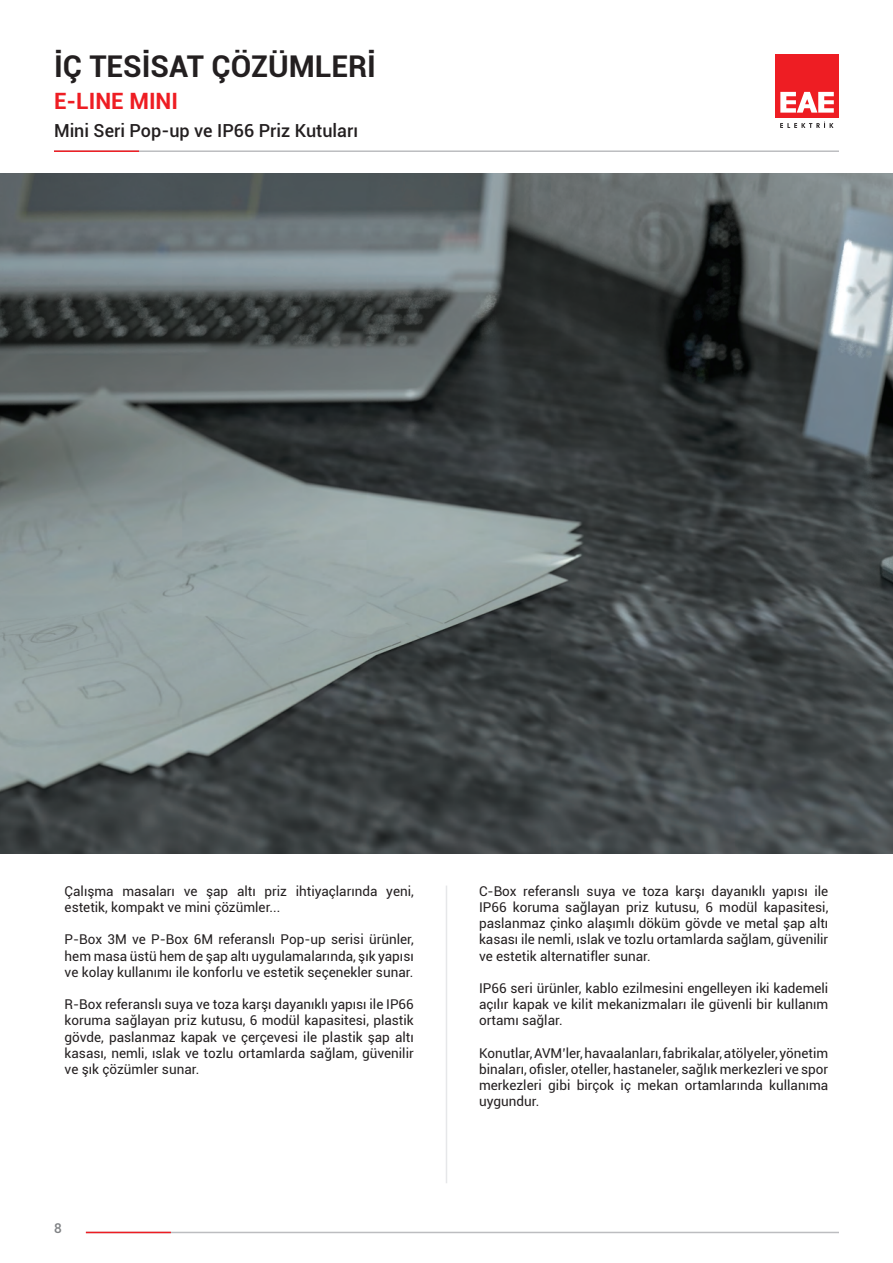
<style>
.page{position:relative;width:893px;height:1263px;background:#fff}
.page>*{position:absolute;margin:0;border:0;box-sizing:border-box;transform-origin:0 0}
.t1{font:700 30px "Roboto";color:#231f20}
.t2{font:700 22.5px "Roboto";color:#ee1d23}
.t3{font:500 18px "Roboto";color:#231f20}
.t4{font:13.5px/16.2px "Roboto";color:#231f20;text-align:justify}
.t5{font:500 13.5px "Roboto";color:#808285}
</style>
<div class="page">
<hr style="left:54px;top:150px;width:785px;height:2px;background:#bcbdc0">
<hr style="left:54px;top:150px;width:85px;height:2px;background:#ee1d23">
<hr style="left:86px;top:1232px;width:753px;height:1px;background:#bcbdc0">
<hr style="left:86px;top:1232px;width:85px;height:1px;background:#ee1d23">
<div style="left:775px;top:54px;width:64px;height:64px;background:#ee1d23"></div>
<svg style="left:780px;top:92px;width:54px;height:21px"></svg>
<svg style="left:780px;top:122px;width:53px;height:6px"></svg>
<img style="left:0;top:173px;width:893px;height:681px">
<hr style="left:446px;top:885px;width:1px;height:298px;background:#e6e7e9">
<h1 class="t1" style="left:54px;top:45px;width:324px">İÇ TESİSAT ÇÖZÜMLERİ</h1>
<p class="t2" style="left:54px;top:85px;width:126px">E-LINE MINI</p>
<p class="t3" style="left:54px;top:118px;width:306px">Mini Seri Pop-up ve IP66 Priz Kutuları</p>
<p class="t4" style="left:65px;top:882px;width:351px">Çalışma masaları ve şap altı priz ihtiyaçlarında yeni, estetik, kompakt ve mini çözümler...</p>
<p class="t4" style="left:65px;top:931px;width:351px">P-Box 3M ve P-Box 6M referanslı Pop-up serisi ürünler, hem masa üstü hem de şap altı uygulamalarında, şık yapısı ve kolay kullanımı ile konforlu ve estetik seçenekler sunar.</p>
<p class="t4" style="left:65px;top:996px;width:351px">R-Box referanslı suya ve toza karşı dayanıklı yapısı ile IP66 koruma sağlayan priz kutusu, 6 modül kapasitesi, plastik gövde, paslanmaz kapak ve çerçevesi ile plastik şap altı kasası, nemli, ıslak ve tozlu ortamlarda sağlam, güvenilir ve şık çözümler sunar.</p>
<p class="t5" style="left:54px;top:1219px;width:9px">8</p>
<p class="t4" style="left:479px;top:882px;width:351px">C-Box referanslı suya ve toza karşı dayanıklı yapısı ile IP66 koruma sağlayan priz kutusu, 6 modül kapasitesi, paslanmaz çinko alaşımlı döküm gövde ve metal şap altı kasası ile nemli, ıslak ve tozlu ortamlarda sağlam, güvenilir ve estetik alternatifler sunar.</p>
<p class="t4" style="left:479px;top:979px;width:351px">IP66 seri ürünler, kablo ezilmesini engelleyen iki kademeli açılır kapak ve kilit mekanizmaları ile güvenli bir kullanım ortamı sağlar.</p>
<p class="t4" style="left:479px;top:1044px;width:351px">Konutlar, AVM’ler, havaalanları, fabrikalar, atölyeler, yönetim binaları, ofisler, oteller, hastaneler, sağlık merkezleri ve spor merkezleri gibi birçok iç mekan ortamlarında kullanıma uygundur.</p>
</div>
